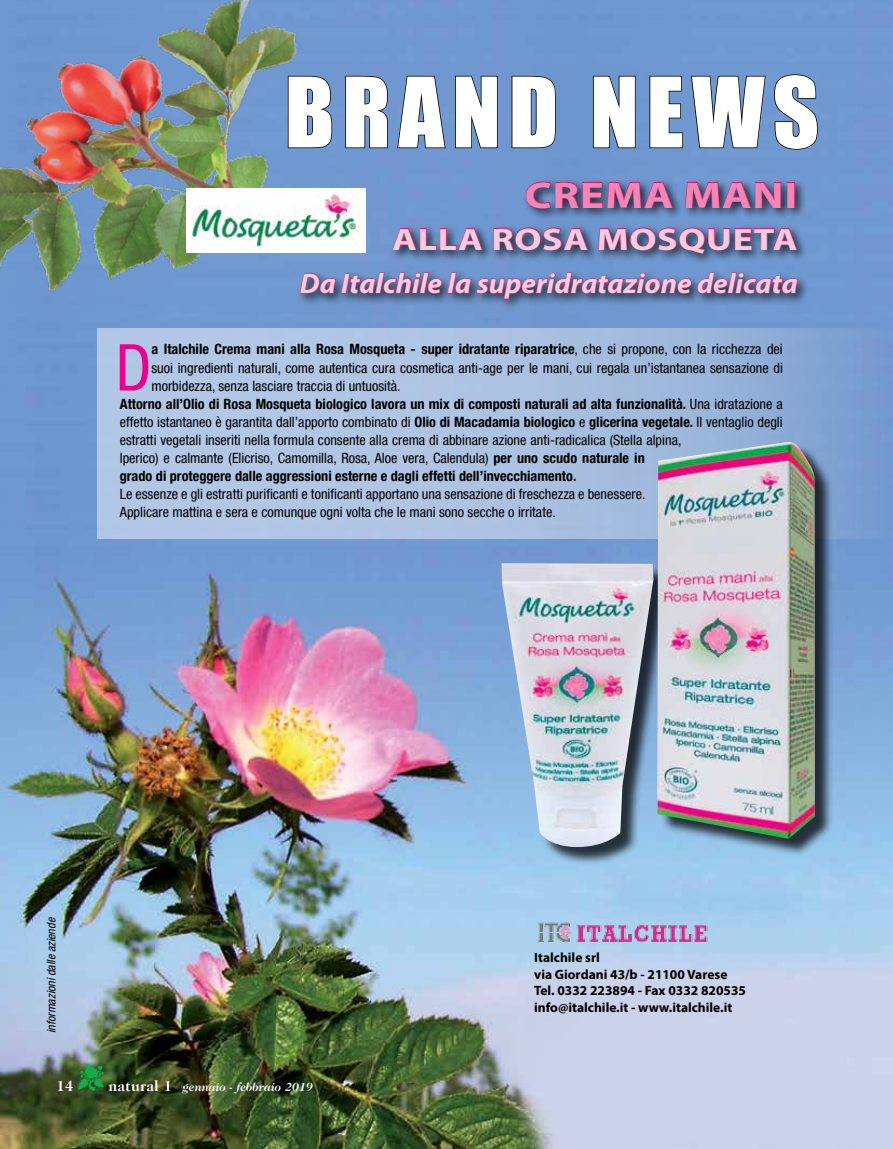
<style>
.page{position:relative;width:893px;height:1149px;background:#fff}
.page>*{position:absolute;margin:0;border:0;box-sizing:border-box;transform-origin:0 0}
.t1{font:89.55px "Impact";letter-spacing:.09em;color:#fff}
.t2{font:condensed 64.65px "Helvetica Neue";color:#ec008c}
.t3{font:700 37.2px "Myriad Pro";letter-spacing:.02em;color:#f287b7;scale:1.21 1}
.t4{font:700 31.2px "Myriad Pro";letter-spacing:.02em;color:#f9cbdf;scale:1.21 1}
.t5{font:italic 700 28.2px "Myriad Pro";color:#f9cbdf}
.t6{font:700 15px "Caslon 224 IT Cby BT";color:#fff}
.t7{font:condensed 14.25px/18px "Helvetica Neue";color:#000}
.t8{font:700 condensed 14.25px "Helvetica Neue";color:#000}
.t9{font:700 13.5px/16.5px "Myriad Pro";color:#000}
.t10{font:italic 700 12px "Caslon 224 IT Cby BT";color:#fff}
.t11{font:italic condensed 12px "Helvetica Neue";color:#000}
.s1{font-weight:400}
.s2{font-weight:700}
.s3{color:#0db14b}
.s4{font-style:normal;font-size:15px}
</style>
<div class="page">
<img style="left:0;top:0;width:893px;height:1148px">
<svg style="left:98px;top:328px;width:795px;height:210px;background:#a4bddf"></svg>
<img style="left:534px;top:917px;width:177px;height:29px">
<svg style="left:378px;top:75px;width:11px;height:74px"></svg>
<svg style="left:396px;top:75px;width:50px;height:74px;background:#6284b6"></svg>
<svg style="left:454px;top:75px;width:44px;height:74px;background:#5e7faf"></svg>
<svg style="left:511px;top:75px;width:45px;height:74px;background:#5f81b1"></svg>
<svg style="left:592px;top:75px;width:44px;height:74px;background:#5c7eae"></svg>
<svg style="left:649px;top:75px;width:35px;height:74px;background:#5e81b1"></svg>
<svg style="left:690px;top:75px;width:76px;height:74px;background:#5f83b3"></svg>
<svg style="left:773px;top:74px;width:45px;height:76px;background:#6083b3"></svg>
<div style="left:296px;top:178px;width:513px;height:133px;background:#000;opacity:.75"></div>
<svg style="left:526px;top:181px;width:147px;height:27px;background:#625583"></svg>
<svg style="left:685px;top:181px;width:96px;height:27px;background:#635582"></svg>
<div style="left:787px;top:182px;width:8px;height:26px;border:1px solid #d8196a"></div>
<svg style="left:392px;top:227px;width:91px;height:23px;background:#6a6394"></svg>
<svg style="left:493px;top:227px;width:95px;height:23px;background:#675685"></svg>
<svg style="left:598px;top:227px;width:200px;height:27px;background:#635987"></svg>
<svg style="left:378px;top:272px;width:420px;height:27px;background:#6a6091"></svg>
<div style="left:504px;top:444px;width:329px;height:421px;background:#000;opacity:.75"></div>
<img style="left:501px;top:442px;width:314px;height:404px">
<img style="left:0;top:0;width:378px;height:310px">
<div style="left:186px;top:188px;width:179px;height:64px;background:#fff"></div>
<img style="left:191px;top:188px;width:168px;height:64px">
<h1 class="t1" style="left:285px;top:43px;width:536px">BRAND NEWS</h1>
<h3 class="t3" style="left:525px;top:171px;width:227px">CREMA MANI</h3>
<h3 class="t4" style="left:392px;top:218px;width:336px">ALLA ROSA MOSQUETA</h3>
<h3 class="t5" style="left:300px;top:265px;width:500px">Da Italchile la superidratazione delicata</h3>
<h2 class="t2" style="left:115px;top:330px;width:37px">D</h2>
<p class="t8" style="left:151px;top:340px;width:633px">a Italchile Crema mani alla Rosa Mosqueta - super idratante riparatrice<span class="s1">, che si propone, con la ricchezza dei</span></p>
<p class="t7" style="left:151px;top:358px;width:633px">suoi ingredienti naturali, come autentica cura cosmetica anti-age per le mani, cui regala un’istantanea sensazione di</p>
<p class="t7" style="left:151px;top:376px;width:251px">morbidezza, senza lasciare traccia di untuosità.</p>
<p class="t8" style="left:120px;top:394px;width:665px">Attorno all’Olio di Rosa Mosqueta biologico lavora un mix di composti naturali ad alta funzionalità. <span class="s1">Una idratazione a</span></p>
<p class="t7" style="left:120px;top:412px;width:664px">effetto istantaneo è garantita dall’apporto combinato di <span class="s2">Olio di Macadamia biologico</span> e <span class="s2">glicerina vegetale.</span> Il ventaglio degli</p>
<p class="t7" style="left:120px;top:430px;width:563px">estratti vegetali inseriti nella formula consente alla crema di abbinare azione anti-radicalica (Stella alpina,</p>
<p class="t7" style="left:120px;top:448px;width:526px">Iperico) e calmante (Elicriso, Camomilla, Rosa, Aloe vera, Calendula) <span class="s2">per uno scudo naturale in</span></p>
<p class="t8" style="left:120px;top:466px;width:458px">grado di proteggere dalle aggressioni esterne e dagli effetti dell’invecchiamento.</p>
<p class="t7" style="left:120px;top:484px;width:527px">Le essenze e gli estratti purificanti e tonificanti apportano una sensazione di freschezza e benessere.<br>Applicare mattina e sera e comunque ogni volta che le mani sono secche o irritate.</p>
<p class="t11" style="left:44px;top:1032px;width:117px;rotate:-90deg">informazioni dalle aziende</p>
<p class="t9" style="left:534px;top:948px;width:213px">Italchile srl<br>via Giordani 43/b - 21100 Varese<br>Tel. 0332 223894 - Fax 0332 820535 info@italchile.it - www.italchile.it</p>
<p class="t10" style="left:78px;top:1079px;width:237px"><span class="s3">▼</span> <span class="s4">natural 1</span> gennaio - febbraio 2019</p>
<p class="t6" style="left:56px;top:1076px;width:19px">14</p>
</div>
